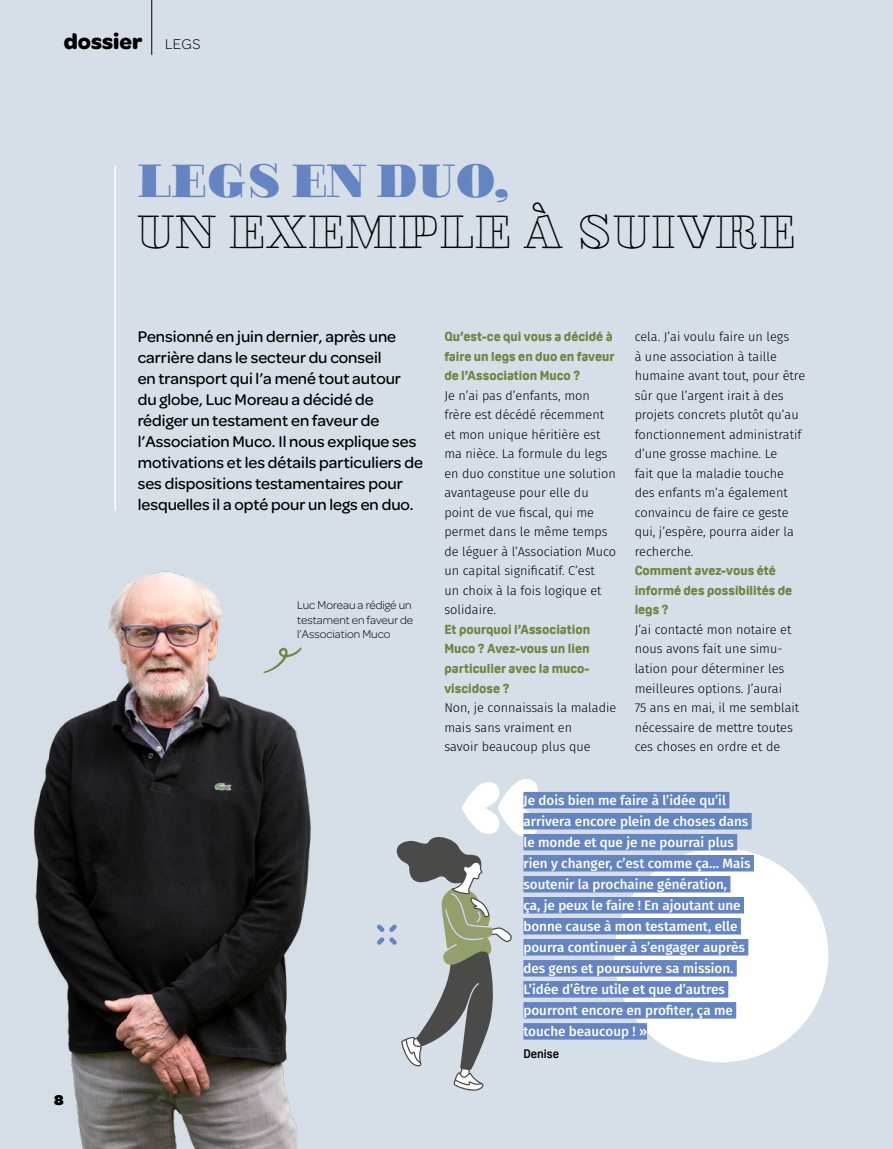
<style>
.page{position:relative;width:893px;height:1149px;background:#fff}
.page>*{position:absolute;margin:0;border:0;box-sizing:border-box;transform-origin:0 0}
.t1{font:45px "Liebe Doni Outline";letter-spacing:.06em;color:#000}
.t2{font:45px "Liebe Doni Solid";letter-spacing:.02em;color:#6484c2}
.t3{font:700 22.5px "Omnes";color:#000}
.t4{font:500 16.5px/21px "Omnes";color:#000}
.t5{font:900 15px "Omnes";color:#000}
.t6{font:500 13.5px/21px "Fira Sans";color:#fff}
.t7{font:300 12.75px/19.5px "Fira Sans";color:#000}
.t8{font:800 12.75px/19.5px "Oscine";color:#6f8544}
.t9{font:300 12px/14.4px "Omnes";color:#000}
.t10{font:700 12px "Oscine";color:#000}
.s1{font-weight:300;font-size:15px}
</style>
<div class="page">
<div style="left:0;top:0;width:893px;height:1148px;background:#d6dfe7"></div>
<div style="left:614px;top:847px;width:214px;height:214px;background:#fff;border-radius:50%"></div>
<hr style="left:151px;top:0;width:1px;height:55px;background:#000">
<div style="left:523px;top:791px;width:206px;height:17px;background:#6484c2"></div>
<div style="left:523px;top:812px;width:229px;height:17px;background:#6484c2"></div>
<div style="left:523px;top:833px;width:214px;height:17px;background:#6484c2"></div>
<div style="left:523px;top:854px;width:231px;height:17px;background:#6484c2"></div>
<div style="left:523px;top:875px;width:207px;height:17px;background:#6484c2"></div>
<div style="left:523px;top:896px;width:221px;height:17px;background:#6484c2"></div>
<div style="left:523px;top:917px;width:218px;height:17px;background:#6484c2"></div>
<div style="left:523px;top:938px;width:225px;height:17px;background:#6484c2"></div>
<div style="left:523px;top:959px;width:214px;height:17px;background:#6484c2"></div>
<div style="left:523px;top:980px;width:205px;height:17px;background:#6484c2"></div>
<div style="left:523px;top:1001px;width:213px;height:17px;background:#6484c2"></div>
<div style="left:523px;top:1022px;width:124px;height:17px;background:#6484c2"></div>
<hr style="left:114px;top:166px;width:2px;height:344px;background:#fff">
<img style="left:34px;top:571px;width:277px;height:577px">
<svg style="left:263px;top:647px;width:39px;height:26px"></svg>
<svg style="left:377px;top:779px;width:161px;height:311px"></svg>
<h2 class="t3" style="left:64px;top:25px;width:138px">dossier <span class="s1">LEGS</span></h2>
<h1 class="t2" style="left:138px;top:155px;width:372px">LEGS EN DUO,</h1>
<h1 class="t1" style="left:138px;top:206px;width:658px">UN EXEMPLE À SUIVRE</h1>
<p class="t5" style="left:54px;top:1088px;width:11px">8</p>
<p class="t4" style="left:138px;top:325px;width:287px">Pensionné en juin dernier, après une carrière dans le secteur du conseil<br>en transport qui l’a mené tout autour du globe, Luc Moreau a décidé de rédiger un testament en faveur de l’Association Muco. Il nous explique ses motivations et les détails particuliers de ses dispositions testamentaires pour lesquelles il a opté pour un legs en duo.</p>
<p class="t9" style="left:297px;top:597px;width:117px">Luc Moreau a rédigé un testament en faveur de l’Association Muco</p>
<p class="t8" style="left:444px;top:327px;width:172px">Qu’est-ce qui vous a décidé à faire un legs en duo en faveur de l’Association Muco ?</p>
<p class="t7" style="left:444px;top:385px;width:173px">Je n’ai pas d’enfants, mon frère est décédé récemment et mon unique héritière est ma nièce. La formule du legs en duo constitue une solution avantageuse pour elle du point de vue fiscal, qui me permet dans le même temps de léguer à l’Association Muco un capital significatif. C’est<br>un choix à la fois logique et solidaire.</p>
<p class="t8" style="left:444px;top:619px;width:147px;text-align:justify">Et pourquoi l’Association Muco ? Avez-vous un lien particulier avec la muco&shy;viscidose ?</p>
<p class="t7" style="left:444px;top:697px;width:173px">Non, je connaissais la maladie mais sans vraiment en<br>savoir beaucoup plus que</p>
<p class="t7" style="left:635px;top:327px;width:172px">cela. J’ai voulu faire un legs<br>à une association à taille humaine avant tout, pour être sûr que l’argent irait à des projets concrets plutôt qu’au fonctionnement administratif d’une grosse machine. Le<br>fait que la maladie touche des enfants m’a également convaincu de faire ce geste qui, j’espère, pourra aider la recherche.</p>
<p class="t8" style="left:635px;top:561px;width:159px">Comment avez-vous été informé des possibilités de legs ?</p>
<p class="t7" style="left:635px;top:619px;width:166px">J’ai contacté mon notaire et nous avons fait une simu&shy;lation pour déterminer les meilleures options. J’aurai<br>75 ans en mai, il me semblait nécessaire de mettre toutes ces choses en ordre et de</p>
<p class="t6" style="left:523px;top:788px;width:229px">Je dois bien me faire à l’idée qu’il arrivera encore plein de choses dans le monde et que je ne pourrai plus rien y changer, c’est comme ça… Mais soutenir la prochaine génération,<br>ça, je peux le faire ! En ajoutant une bonne cause à mon testament, elle pourra continuer à s’engager auprès des gens et poursuivre sa mission.<br>L’idée d’être utile et que d’autres pourront encore en profiter, ça me touche beaucoup ! »</p>
<p class="t10" style="left:523px;top:1047px;width:37px">Denise</p>
</div>
